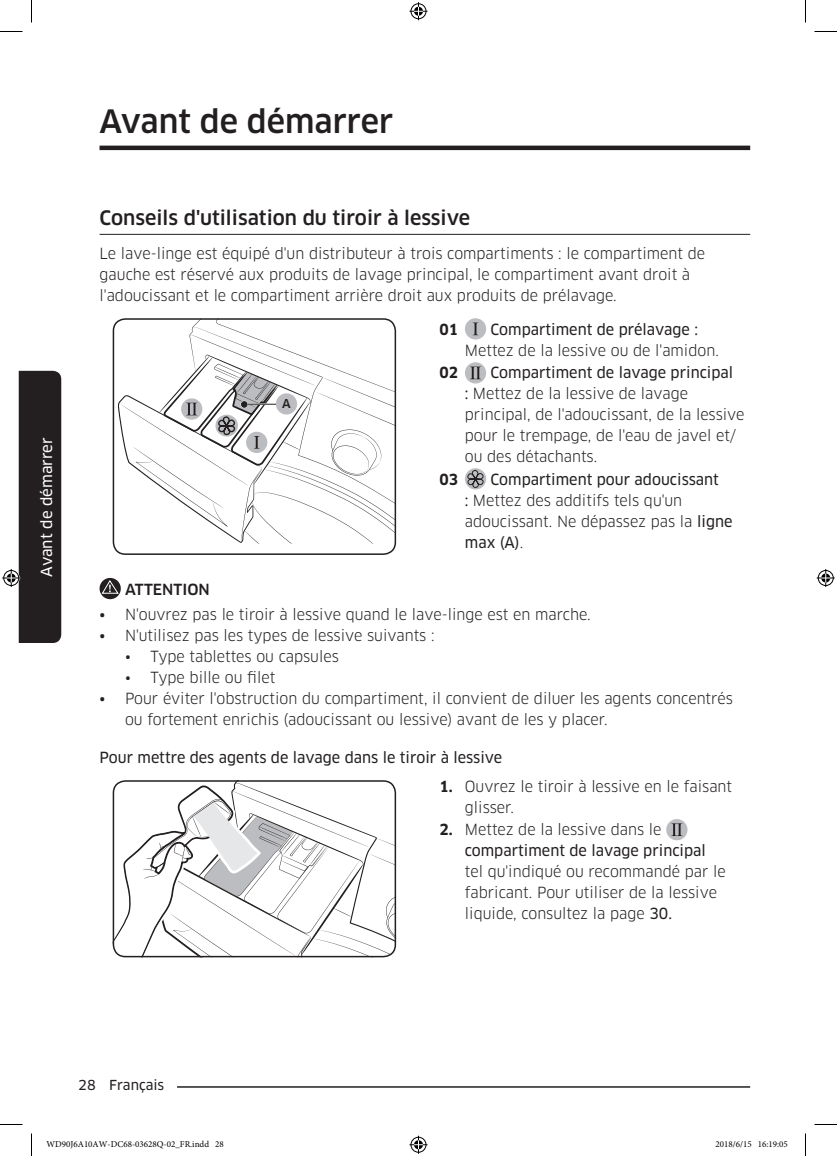
<style>
.page{position:relative;width:837px;height:1156px;background:#fff}
.page>*{position:absolute;margin:0;border:0;box-sizing:border-box;transform-origin:0 0}
.t1{font:500 31.5px "Samsung Clan Pro";color:#231f20}
.t2{font:500 19.5px "Samsung Clan Pro";color:#231f20}
.t3{font:15px/21px "Samsung Clan Pro";color:#231f20}
.t4{font:15px "Samsung Clan Pro News";color:#231f20}
.t5{font:15px "Samsung Clan Pro News";color:#fff}
.t6{font:500 15px "Samsung Clan Pro";color:#231f20}
.t7{font:700 15px "Samsung Clan Pro";color:#231f20}
.t8{font:13.5px "Samsung Clan Pro News";color:#231f20}
.t9{font:500 12px "Clan";color:#231f20}
.t10{font:9px "Minion Pro";color:#000}
.s1{font-family:"Samsung Clan Pro News"}
.s2{font-family:"Samsung Clan Pro"}
.s3{font-weight:700}
</style>
<div class="page">
<hr style="left:100px;top:1086px;width:650px;height:1px;background:#231f20">
<div style="left:78px;top:1077px;width:99px;height:15px;background:#fff"></div>
<hr style="left:100px;top:146px;width:650px;height:4px;background:#231f20">
<hr style="left:100px;top:234px;width:650px;height:1px;background:#231f20">
<svg style="left:118px;top:318px;width:278px;height:226px"></svg>
<div style="left:276px;top:393px;width:21px;height:21px;background:#bcbdc0;border-radius:50%"></div>
<div style="left:113px;top:318px;width:283px;height:237px;border:2px solid #231f20;border-radius:12px"></div>
<div style="left:465px;top:318px;width:21px;height:21px;background:#bcbdc0;border-radius:50%"></div>
<svg style="left:473px;top:322px;width:5px;height:13px"></svg>
<div style="left:465px;top:362px;width:21px;height:21px;background:#bcbdc0;border-radius:50%"></div>
<svg style="left:470px;top:367px;width:11px;height:12px"></svg>
<div style="left:465px;top:468px;width:21px;height:21px;background:#bcbdc0;border-radius:50%"></div>
<svg style="left:467px;top:469px;width:17px;height:19px"></svg>
<div style="left:100px;top:578px;width:21px;height:21px;background:#231f20;border-radius:50%"></div>
<svg style="left:101px;top:580px;width:18px;height:14px"></svg>
<svg style="left:113px;top:780px;width:283px;height:177px"></svg>
<div style="left:113px;top:780px;width:283px;height:177px;border:2px solid #231f20;border-radius:12px"></div>
<div style="left:666px;top:819px;width:21px;height:21px;background:#bcbdc0;border-radius:50%"></div>
<svg style="left:671px;top:823px;width:11px;height:13px"></svg>
<svg style="left:0;top:31px;width:22px;height:1px"></svg>
<svg style="left:814px;top:31px;width:23px;height:1px"></svg>
<svg style="left:0;top:1124px;width:22px;height:1px"></svg>
<svg style="left:814px;top:1124px;width:23px;height:1px"></svg>
<svg style="left:31px;top:0;width:1px;height:22px"></svg>
<svg style="left:31px;top:1133px;width:1px;height:23px"></svg>
<svg style="left:805px;top:0;width:1px;height:22px"></svg>
<svg style="left:805px;top:1133px;width:1px;height:23px"></svg>
<svg style="left:409px;top:2px;width:18px;height:18px"></svg>
<svg style="left:409px;top:1136px;width:18px;height:18px"></svg>
<svg style="left:2px;top:371px;width:59px;height:272px"></svg>
<svg style="left:817px;top:569px;width:18px;height:18px"></svg>
<h1 class="t1" style="left:100px;top:103px;width:295px">Avant de démarrer</h1>
<p class="t5" style="left:38px;top:576px;width:141px;rotate:-90deg">Avant de démarrer</p>
<h2 class="t2" style="left:100px;top:207px;width:372px">Conseils d'utilisation du tiroir à lessive</h2>
<p class="t3" style="left:100px;top:243px;width:607px">Le lave-linge est équipé d'un distributeur à trois compartiments : le compartiment de gauche est réservé aux produits de lavage principal, le compartiment avant droit à l'adoucissant et le compartiment arrière droit aux produits de prélavage.</p>
<p class="t9" style="left:282px;top:397px;width:10px">A</p>
<p class="t7" style="left:439px;top:321px;width:20px">01</p>
<p class="t4" style="left:490px;top:321px;width:209px">Compartiment de prélavage :</p>
<p class="t3" style="left:465px;top:340px;width:255px">Mettez de la lessive ou de l'amidon.</p>
<p class="t7" style="left:439px;top:364px;width:20px">02</p>
<p class="t4" style="left:490px;top:364px;width:244px">Compartiment de lavage principal</p>
<p class="t3" style="left:465px;top:383px;width:281px"><span class="s1">:</span> Mettez de la lessive de lavage principal, de l'adoucissant, de la lessive pour le trempage, de l'eau de javel et/ ou des détachants.</p>
<p class="t7" style="left:439px;top:471px;width:20px">03</p>
<p class="t4" style="left:490px;top:471px;width:230px">Compartiment pour adoucissant</p>
<p class="t3" style="left:465px;top:490px;width:269px"><span class="s1">:</span> Mettez des additifs tels qu'un adoucissant. Ne dépassez pas la <span class="s1">ligne</span></p>
<p class="t4" style="left:465px;top:534px;width:60px">max (A)<span class="s2">.</span></p>
<p class="t6" style="left:125px;top:581px;width:86px">ATTENTION</p>
<p class="t3" style="left:100px;top:604px;width:493px"><span class="s1">•</span> N'ouvrez pas le tiroir à lessive quand le lave-linge est en marche.</p>
<p class="t3" style="left:100px;top:625px;width:337px"><span class="s1">•</span> N'utilisez pas les types de lessive suivants :</p>
<p class="t3" style="left:125px;top:646px;width:215px">• Type tablettes ou capsules</p>
<p class="t3" style="left:125px;top:667px;width:152px">• Type bille ou filet</p>
<p class="t3" style="left:125px;top:688px;width:609px;text-indent:-26px"><span class="s1">•</span> Pour éviter l'obstruction du compartiment, il convient de diluer les agents concentrés ou fortement enrichis (adoucissant ou lessive) avant de les y placer.</p>
<p class="t4" style="left:100px;top:749px;width:404px">Pour mettre des agents de lavage dans le tiroir à lessive</p>
<p class="t3" style="left:465px;top:776px;width:269px;text-indent:-26px"><span class="s3">1.</span> Ouvrez le tiroir à lessive en le faisant glisser.</p>
<p class="t3" style="left:439px;top:819px;width:224px"><span class="s3">2.</span> Mettez de la lessive dans le</p>
<p class="t4" style="left:465px;top:841px;width:243px">compartiment de lavage principal</p>
<p class="t3" style="left:465px;top:861px;width:262px">tel qu'indiqué ou recommandé par le fabricant. Pour utiliser de la lessive liquide, consultez la page <span class="s1">30.</span></p>
<p class="t8" style="left:78px;top:1077px;width:88px">28 Français</p>
<p class="t10" style="left:46px;top:1138px;width:179px">WD90J6A10AW-DC68-03628Q-02_FR.indd 28</p>
<p class="t10" style="left:715px;top:1138px;width:74px">2018/6/15 16:19:05</p>
</div>
